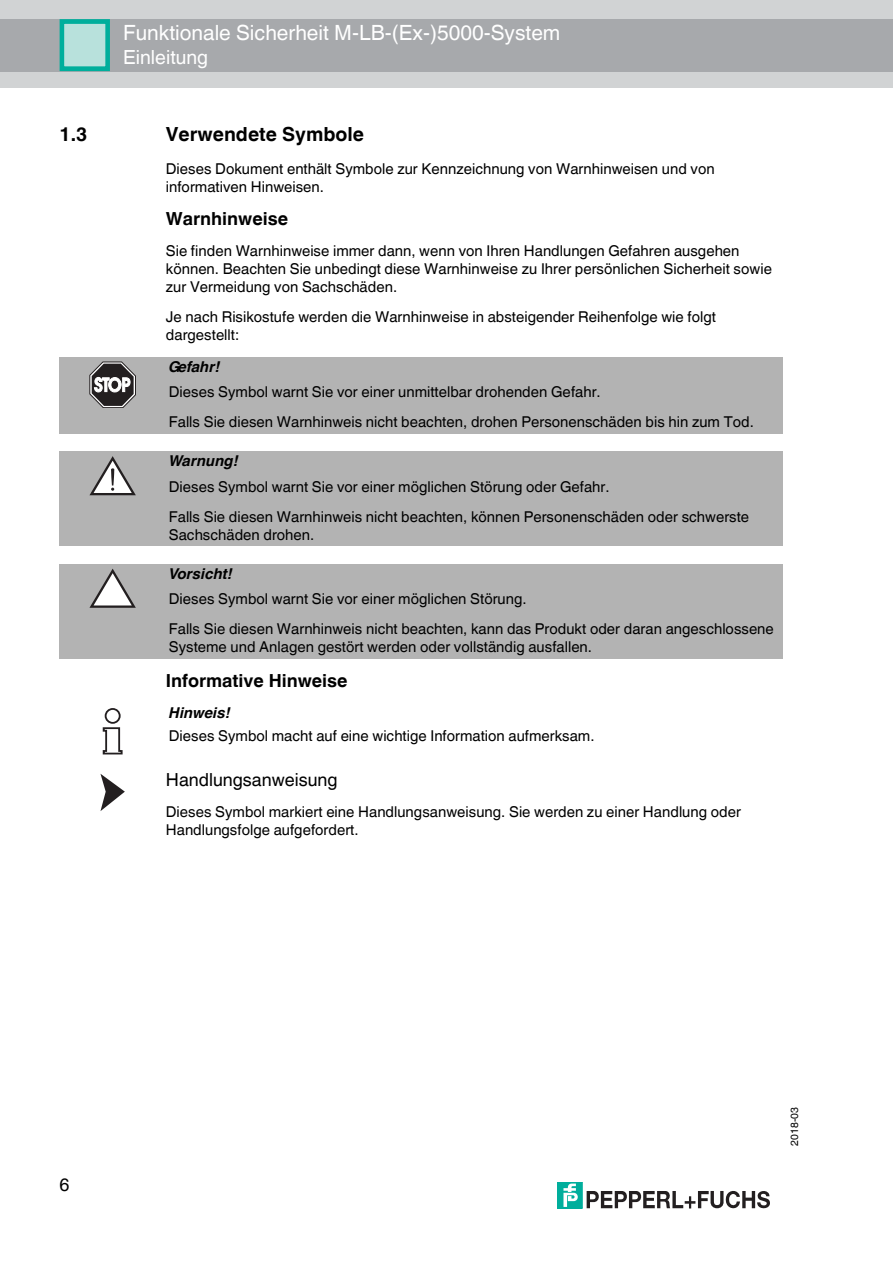
<style>
.page{position:relative;width:893px;height:1263px;background:#fff}
.page>*{position:absolute;margin:0;border:0;box-sizing:border-box;transform-origin:0 0}
.t1{font:21px "Helvetica World";color:#fff}
.t2{font:700 19.5px "Helvetica World";color:#000}
.t3{font:19.5px "Helvetica World";letter-spacing:.005em;color:#fff}
.t4{font:700 18px "Helvetica World";color:#000}
.t5{font:18px "Helvetica World";color:#000}
.t6{font:15px/18px "Helvetica World";color:#000}
.t7{font:italic 700 15px "Helvetica World";color:#000}
.t8{font:10.5px "Helvetica World";letter-spacing:.005em;color:#000}
</style>
<div class="page">
<div style="left:0;top:0;width:892px;height:87px;background:#d1d3d4"></div>
<div style="left:0;top:19px;width:892px;height:52px;background:#a7a9ac"></div>
<div style="left:60px;top:20px;width:48px;height:50px;background:#b8e1dc"></div>
<div style="left:60px;top:19px;width:50px;height:52px;border:5px solid #00ae9c"></div>
<div style="left:557px;top:1182px;width:25px;height:26px;background:#00ae9c"></div>
<svg style="left:563px;top:1184px;width:15px;height:23px"></svg>
<svg style="left:586px;top:1191px;width:184px;height:18px"></svg>
<div style="left:59px;top:357px;width:723px;height:77px;background:#b3b3b3"></div>
<div style="left:59px;top:452px;width:723px;height:94px;background:#b3b3b3"></div>
<div style="left:59px;top:564px;width:723px;height:95px;background:#b3b3b3"></div>
<svg style="left:89px;top:362px;width:47px;height:46px"></svg>
<svg style="left:89px;top:456px;width:47px;height:39px"></svg>
<svg style="left:89px;top:569px;width:47px;height:39px"></svg>
<div style="left:105px;top:708px;width:16px;height:16px;border:2px solid #231f20;border-radius:50%"></div>
<svg style="left:103px;top:727px;width:20px;height:27px"></svg>
<svg style="left:100px;top:774px;width:25px;height:37px"></svg>
<h1 class="t1" style="left:123px;top:15px;width:438px">Funktionale Sicherheit M-LB-(Ex-)5000-System</h1>
<h2 class="t3" style="left:123px;top:41px;width:86px">Einleitung</h2>
<h2 class="t2" style="left:59px;top:118px;width:29px">1.3</h2>
<h2 class="t2" style="left:166px;top:118px;width:200px">Verwendete Symbole</h2>
<p class="t6" style="left:166px;top:158px;width:550px">Dieses Dokument enthält Symbole zur Kennzeichnung von Warnhinweisen und von informativen Hinweisen.</p>
<p class="t4" style="left:166px;top:204px;width:124px">Warnhinweise</p>
<p class="t6" style="left:166px;top:240px;width:607px">Sie finden Warnhinweise immer dann, wenn von Ihren Handlungen Gefahren ausgehen können. Beachten Sie unbedingt diese Warnhinweise zu Ihrer persönlichen Sicherheit sowie zur Vermeidung von Sachschäden.</p>
<p class="t6" style="left:166px;top:306px;width:551px">Je nach Risikostufe werden die Warnhinweise in absteigender Reihenfolge wie folgt dargestellt:</p>
<p class="t7" style="left:169px;top:354px;width:53px">Gefahr!</p>
<p class="t6" style="left:169px;top:375px;width:586px;line-height:30px">Dieses Symbol warnt Sie vor einer unmittelbar drohenden Gefahr.<br>Falls Sie diesen Warnhinweis nicht beachten, drohen Personenschäden bis hin zum Tod.</p>
<p class="t7" style="left:169px;top:449px;width:71px">Warnung!</p>
<p class="t6" style="left:169px;top:470px;width:582px;line-height:30px">Dieses Symbol warnt Sie vor einer möglichen Störung oder Gefahr.<br>Falls Sie diesen Warnhinweis nicht beachten, können Personenschäden oder schwerste</p>
<p class="t6" style="left:169px;top:524px;width:147px">Sachschäden drohen.</p>
<p class="t7" style="left:169px;top:561px;width:65px">Vorsicht!</p>
<p class="t6" style="left:169px;top:582px;width:606px;line-height:30px">Dieses Symbol warnt Sie vor einer möglichen Störung.<br>Falls Sie diesen Warnhinweis nicht beachten, kann das Produkt oder daran angeschlossene</p>
<p class="t6" style="left:169px;top:636px;width:424px">Systeme und Anlagen gestört werden oder vollständig ausfallen.</p>
<p class="t4" style="left:166px;top:666px;width:183px">Informative Hinweise</p>
<p class="t7" style="left:169px;top:701px;width:63px">Hinweis!</p>
<p class="t6" style="left:169px;top:725px;width:427px">Dieses Symbol macht auf eine wichtige Information aufmerksam.</p>
<p class="t5" style="left:166px;top:765px;width:173px">Handlungsanweisung</p>
<p class="t6" style="left:166px;top:801px;width:576px">Dieses Symbol markiert eine Handlungsanweisung. Sie werden zu einer Handlung oder<br>Handlungsfolge aufgefordert.</p>
<p class="t5" style="left:59px;top:1170px;width:12px">6</p>
<p class="t8" style="left:786px;top:1146px;width:40px;rotate:-90deg">2018-03</p>
</div>
